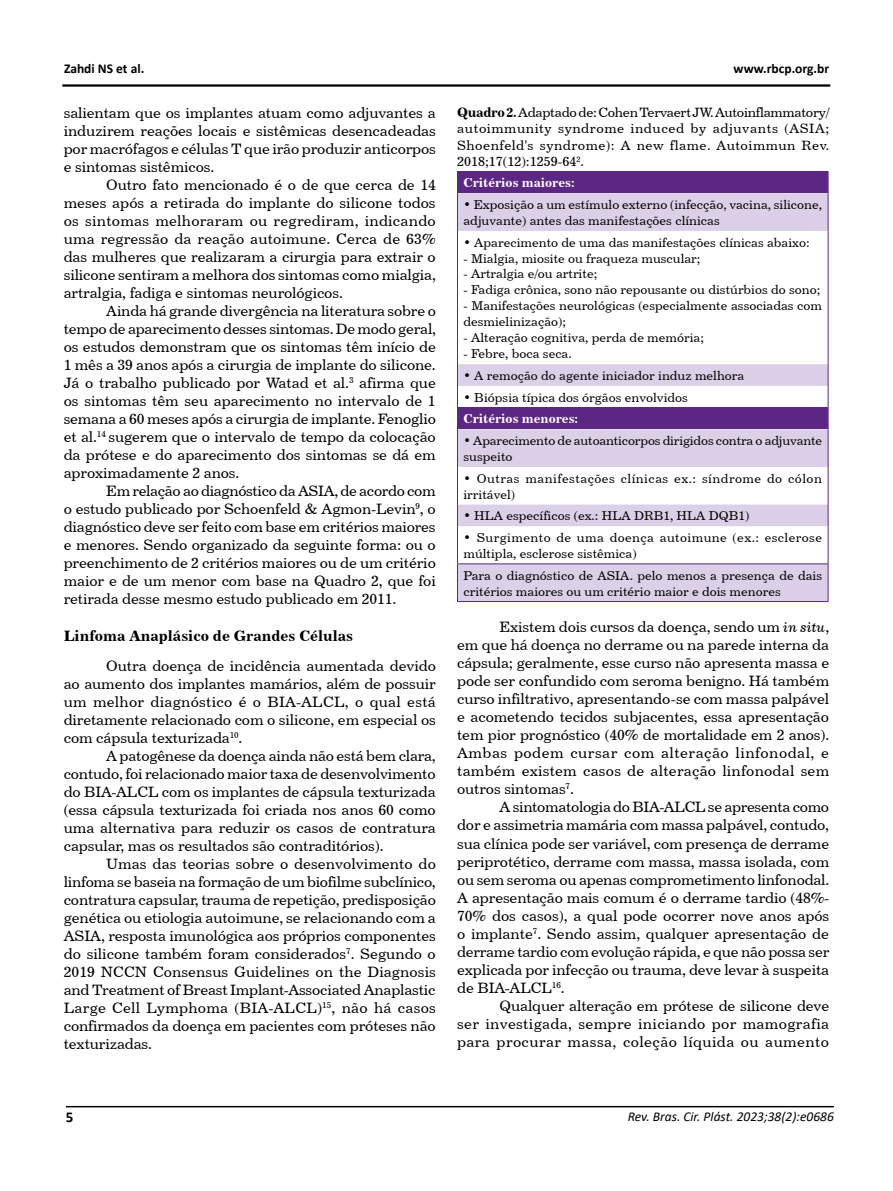
<style>
.page{position:relative;width:893px;height:1191px;background:#fff}
.page>*{position:absolute;margin:0;border:0;box-sizing:border-box;transform-origin:0 0}
.t1{font:15px/18px "Century 731 BT Roman A";letter-spacing:-.01em;color:#000;text-align:justify}
.t2{font:15px "Century 731 BT Bold A";color:#000}
.t3{font:700 15px "Calibri";color:#000}
.t4{font:13.5px/16.5px "Century 731 BT Roman A";letter-spacing:.035em;color:#000;text-align:justify}
.t5{font:italic 13.5px "Calibri";color:#000}
.t6{font:700 13.5px "Calibri";color:#000}
.t7{font:12.75px/15.9px "Century 731 BT Roman A";color:#000}
.t8{font:12.75px/15.9px "Century 731 BT Roman A";letter-spacing:.03em;color:#000}
.t9{font:12.75px/15.9px "Century 731 BT Roman A";letter-spacing:.035em;color:#000}
.t10{font:12.75px "Century 731 BT Bold A";color:#fff}
.s1{font-family:"Century 731 BT Bold A"}
.s2{font-family:"Century 731 BT Italic A"}
</style>
<div class="page">
<hr style="left:66px;top:1106px;width:768px;height:1px;background:#000">
<hr style="left:62px;top:84px;width:768px;height:3px;background:#000">
<div style="left:457px;top:171px;width:371px;height:22px;background:#5c2783"></div>
<svg style="left:458px;top:193px;width:370px;height:171px"></svg>
<svg style="left:458px;top:364px;width:370px;height:237px;fill:#dbd0e7"></svg>
<div style="left:457px;top:407px;width:371px;height:22px;background:#5c2783"></div>
<hr style="left:457px;top:563px;width:371px;height:1px;background:#5c2783">
<svg style="left:828px;top:172px;width:1px;height:21px"></svg>
<hr style="left:457px;top:193px;width:1px;height:38px;background:#5c2783">
<hr style="left:828px;top:193px;width:1px;height:38px;background:#5c2783">
<hr style="left:457px;top:231px;width:1px;height:133px;background:#5c2783">
<hr style="left:828px;top:231px;width:1px;height:133px;background:#5c2783">
<svg style="left:457px;top:364px;width:1px;height:43px"></svg>
<svg style="left:828px;top:364px;width:1px;height:65px"></svg>
<hr style="left:457px;top:429px;width:1px;height:38px;background:#5c2783">
<hr style="left:828px;top:429px;width:1px;height:38px;background:#5c2783">
<hr style="left:457px;top:467px;width:1px;height:37px;background:#5c2783">
<hr style="left:828px;top:467px;width:1px;height:37px;background:#5c2783">
<svg style="left:457px;top:504px;width:1px;height:22px"></svg>
<svg style="left:828px;top:504px;width:1px;height:22px"></svg>
<hr style="left:457px;top:526px;width:1px;height:37px;background:#5c2783">
<hr style="left:828px;top:526px;width:1px;height:37px;background:#5c2783">
<hr style="left:457px;top:564px;width:1px;height:37px;background:#5c2783">
<hr style="left:828px;top:564px;width:1px;height:37px;background:#5c2783">
<hr style="left:457px;top:601px;width:371px;height:1px;background:#5c2783">
<p class="t6" style="left:64px;top:59px;width:82px">Zahdi NS et al.</p>
<p class="t6" style="left:734px;top:59px;width:97px">www.rbcp.org.br</p>
<p class="t1" style="left:64px;top:103px;width:374px">salientam que os implantes atuam como adjuvantes a induzirem reações locais e sistêmicas desencadeadas por macrófagos e células T que irão produzir anticorpos e sintomas sistêmicos.</p>
<p class="t1" style="left:64px;top:175px;width:374px;text-indent:43px">Outro fato mencionado é o de que cerca de 14 meses após a retirada do implante do silicone todos os sintomas melhoraram ou regrediram, indicando uma regressão da reação autoimune. Cerca de 63% das mulheres que realizaram a cirurgia para extrair o silicone sentiram a melhora dos sintomas como mialgia, artralgia, fadiga e sintomas neurológicos.</p>
<p class="t1" style="left:64px;top:301px;width:374px;text-indent:43px">Ainda há grande divergência na literatura sobre o tempo de aparecimento desses sintomas. De modo geral, os estudos demonstram que os sintomas têm início de 1 mês a 39 anos após a cirurgia de implante do silicone.<br>Já o trabalho publicado por Watad et al.<sup>3</sup> afirma que os sintomas têm seu aparecimento no intervalo de 1 semana a 60 meses após a cirurgia de implante. Fenoglio et al.<sup>14</sup> sugerem que o intervalo de tempo da colocação da prótese e do aparecimento dos sintomas se dá em aproximadamente 2 anos.</p>
<p class="t1" style="left:64px;top:481px;width:374px;text-indent:43px">Em relação ao diagnóstico da ASIA, de acordo com o estudo publicado por Schoenfeld &amp; Agmon-Levin<sup>9</sup>, o diagnóstico deve ser feito com base em critérios maiores e menores. Sendo organizado da seguinte forma: ou o preenchimento de 2 critérios maiores ou de um critério maior e de um menor com base na Quadro 2, que foi retirada desse mesmo estudo publicado em 2011.</p>
<p class="t2" style="left:64px;top:626px;width:291px">Linfoma Anaplásico de Grandes Células</p>
<p class="t1" style="left:64px;top:657px;width:374px;text-indent:43px">Outra doença de incidência aumentada devido ao aumento dos implantes mamários, além de possuir um melhor diagnóstico é o BIA-ALCL, o qual está diretamente relacionado com o silicone, em especial os com cápsula texturizada<sup>10</sup>.</p>
<p class="t1" style="left:64px;top:747px;width:374px;text-indent:43px">A patogênese da doença ainda não está bem clara, contudo, foi relacionado maior taxa de desenvolvimento do BIA-ALCL com os implantes de cápsula texturizada (essa cápsula texturizada foi criada nos anos 60 como uma alternativa para reduzir os casos de contratura capsular, mas os resultados são contraditórios).</p>
<p class="t1" style="left:64px;top:855px;width:374px;text-indent:43px">Umas das teorias sobre o desenvolvimento do linfoma se baseia na formação de um biofilme subclínico, contratura capsular, trauma de repetição, predisposição genética ou etiologia autoimune, se relacionando com a ASIA, resposta imunológica aos próprios componentes do silicone também foram considerados<sup>7</sup>. Segundo o 2019 NCCN Consensus Guidelines on the Diagnosis and Treatment of Breast Implant-Associated Anaplastic Large Cell Lymphoma (BIA-ALCL)<sup>15</sup>, não há casos confirmados da doença em pacientes com próteses não texturizadas.</p>
<p class="t4" style="left:457px;top:103px;width:374px"><span class="s1">Quadro 2.</span> Adaptado de: Cohen Tervaert JW. Autoinflammatory/ autoimmunity syndrome induced by adjuvants (ASIA; Shoenfeld's syndrome): A new flame. Autoimmun Rev.<br>2018;17(12):1259-64<sup>2</sup>.</p>
<p class="t10" style="left:463px;top:175px;width:113px">Critérios maiores:</p>
<p class="t7" style="left:463px;top:196px;width:360px">• Exposição a um estímulo externo (infecção, vacina, silicone, adjuvante) antes das manifestações clínicas</p>
<p class="t7" style="left:463px;top:234px;width:348px">• Aparecimento de uma das manifestações clínicas abaixo:</p>
<p class="t7" style="left:463px;top:250px;width:238px">- Mialgia, miosite ou fraqueza muscular;</p>
<p class="t7" style="left:463px;top:266px;width:135px">- Artralgia e/ou artrite;</p>
<p class="t7" style="left:463px;top:282px;width:358px">- Fadiga crônica, sono não repousante ou distúrbios do sono;</p>
<p class="t7" style="left:463px;top:298px;width:360px">- Manifestações neurológicas (especialmente associadas com desmielinização);</p>
<p class="t7" style="left:463px;top:330px;width:242px">- Alteração cognitiva, perda de memória;</p>
<p class="t7" style="left:463px;top:345px;width:110px">- Febre, boca seca.</p>
<p class="t7" style="left:463px;top:367px;width:282px">• A remoção do agente iniciador induz melhora</p>
<p class="t7" style="left:463px;top:389px;width:226px">• Biópsia típica dos órgãos envolvidos</p>
<p class="t10" style="left:463px;top:411px;width:116px">Critérios menores:</p>
<p class="t7" style="left:463px;top:432px;width:360px">• Aparecimento de autoanticorpos dirigidos contra o adjuvante suspeito</p>
<p class="t9" style="left:463px;top:470px;width:360px">• Outras manifestações clínicas ex.: síndrome do cólon irritável)</p>
<p class="t7" style="left:463px;top:507px;width:287px">• HLA específicos (ex.: HLA DRB1, HLA DQB1)</p>
<p class="t8" style="left:463px;top:529px;width:360px">• Surgimento de uma doença autoimune (ex.: esclerose múltipla, esclerose sistêmica)</p>
<p class="t7" style="left:463px;top:567px;width:360px">Para o diagnóstico de ASIA. pelo menos a presença de dais critérios maiores ou um critério maior e dois menores</p>
<p class="t1" style="left:457px;top:618px;width:374px;text-indent:43px">Existem dois cursos da doença, sendo um <span class="s2">in situ</span>, em que há doença no derrame ou na parede interna da cápsula; geralmente, esse curso não apresenta massa e pode ser confundido com seroma benigno. Há também curso infiltrativo, apresentando-se com massa palpável e acometendo tecidos subjacentes, essa apresentação tem pior prognóstico (40% de mortalidade em 2 anos).<br>Ambas podem cursar com alteração linfonodal, e também existem casos de alteração linfonodal sem outros sintomas<sup>7</sup>.</p>
<p class="t1" style="left:457px;top:798px;width:374px;text-indent:43px">A sintomatologia do BIA-ALCL se apresenta como dor e assimetria mamária com massa palpável, contudo, sua clínica pode ser variável, com presença de derrame periprotético, derrame com massa, massa isolada, com ou sem seroma ou apenas comprometimento linfonodal.<br>A apresentação mais comum é o derrame tardio (48%- 70% dos casos), a qual pode ocorrer nove anos após o implante<sup>7</sup>. Sendo assim, qualquer apresentação de derrame tardio com evolução rápida, e que não possa ser explicada por infecção ou trauma, deve levar à suspeita de BIA-ALCL<sup>16</sup>.</p>
<p class="t1" style="left:457px;top:996px;width:374px;text-indent:43px">Qualquer alteração em prótese de silicone deve ser investigada, sempre iniciando por mamografia para procurar massa, coleção líquida ou aumento</p>
<p class="t3" style="left:66px;top:1106px;width:9px">5</p>
<p class="t5" style="left:628px;top:1107px;width:208px">Rev. Bras. Cir. Plást. 2023;38(2):e0686</p>
</div>
